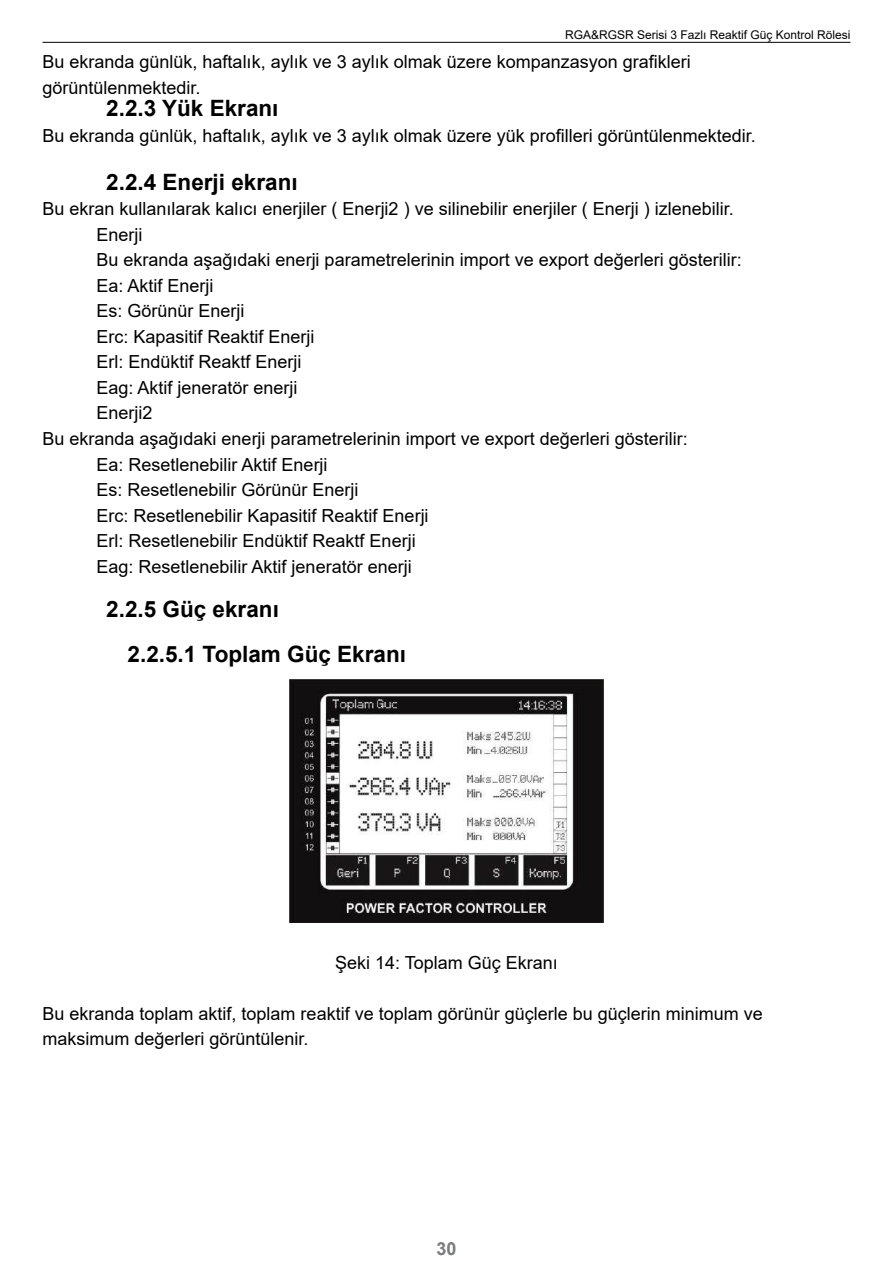
<style>
.page{position:relative;width:893px;height:1263px;background:#fff}
.page>*{position:absolute;margin:0;border:0;box-sizing:border-box;transform-origin:0 0}
.t1{font:700 22.5px/45px "Arial";color:#000}
.t2{font:18px/25.5px "Arial";color:#000}
.t3{font:700 18px "Arial";color:#7b7c7e}
.t4{font:12px "Arial";color:#000}
</style>
<div class="page">
<hr style="left:43px;top:42px;width:807px;height:1px;background:#000">
<img style="left:290px;top:679px;width:313px;height:243px">
<p class="t4" style="left:565px;top:26px;width:287px">RGA&amp;RGSR Serisi 3 Fazlı Reaktif Güç Kontrol Rölesi</p>
<p class="t2" style="left:43px;top:49px;width:650px">Bu ekranda günlük, haftalık, aylık ve 3 aylık olmak üzere kompanzasyon grafikleri görüntülenmektedir.</p>
<p class="t1" style="left:106px;top:86px;width:174px">2.2.3 Yük Ekranı</p>
<p class="t2" style="left:43px;top:123px;width:715px">Bu ekranda günlük, haftalık, aylık ve 3 aylık olmak üzere yük profilleri görüntülenmektedir.</p>
<p class="t1" style="left:106px;top:160px;width:193px">2.2.4 Enerji ekranı</p>
<p class="t2" style="left:43px;top:196px;width:693px">Bu ekran kullanılarak kalıcı enerjiler ( Enerji2 ) ve silinebilir enerjiler ( Enerji ) izlenebilir.</p>
<p class="t2" style="left:97px;top:222px;width:48px">Enerji</p>
<p class="t2" style="left:97px;top:247px;width:647px">Bu ekranda aşağıdaki enerji parametrelerinin import ve export değerleri gösterilir:</p>
<p class="t2" style="left:97px;top:273px;width:119px">Ea: Aktif Enerji</p>
<p class="t2" style="left:97px;top:298px;width:150px">Es: Görünür Enerji</p>
<p class="t2" style="left:97px;top:324px;width:220px">Erc: Kapasitif Reaktif Enerji</p>
<p class="t2" style="left:97px;top:349px;width:207px">Erl: Endüktif Reaktf Enerji</p>
<p class="t2" style="left:97px;top:375px;width:203px">Eag: Aktif jeneratör enerji</p>
<p class="t2" style="left:97px;top:400px;width:58px">Enerji2</p>
<p class="t2" style="left:43px;top:426px;width:647px">Bu ekranda aşağıdaki enerji parametrelerinin import ve export değerleri gösterilir:</p>
<p class="t2" style="left:97px;top:451px;width:233px">Ea: Resetlenebilir Aktif Enerji</p>
<p class="t2" style="left:97px;top:477px;width:264px">Es: Resetlenebilir Görünür Enerji</p>
<p class="t2" style="left:97px;top:502px;width:334px">Erc: Resetlenebilir Kapasitif Reaktif Enerji</p>
<p class="t2" style="left:97px;top:528px;width:321px">Erl: Resetlenebilir Endüktif Reaktf Enerji</p>
<p class="t2" style="left:97px;top:553px;width:317px">Eag: Resetlenebilir Aktif jeneratör enerji</p>
<p class="t1" style="left:128px;top:587px;width:280px;text-indent:-21px">2.2.5 Güç ekranı<br>2.2.5.1 Toplam Güç Ekranı</p>
<p class="t2" style="left:335px;top:949px;width:224px">Şeki 14: Toplam Güç Ekranı</p>
<p class="t2" style="left:43px;top:1000px;width:722px">Bu ekranda toplam aktif, toplam reaktif ve toplam görünür güçlerle bu güçlerin minimum ve maksimum değerleri görüntülenir.</p>
<p class="t3" style="left:436px;top:1236px;width:22px">30</p>
</div>
